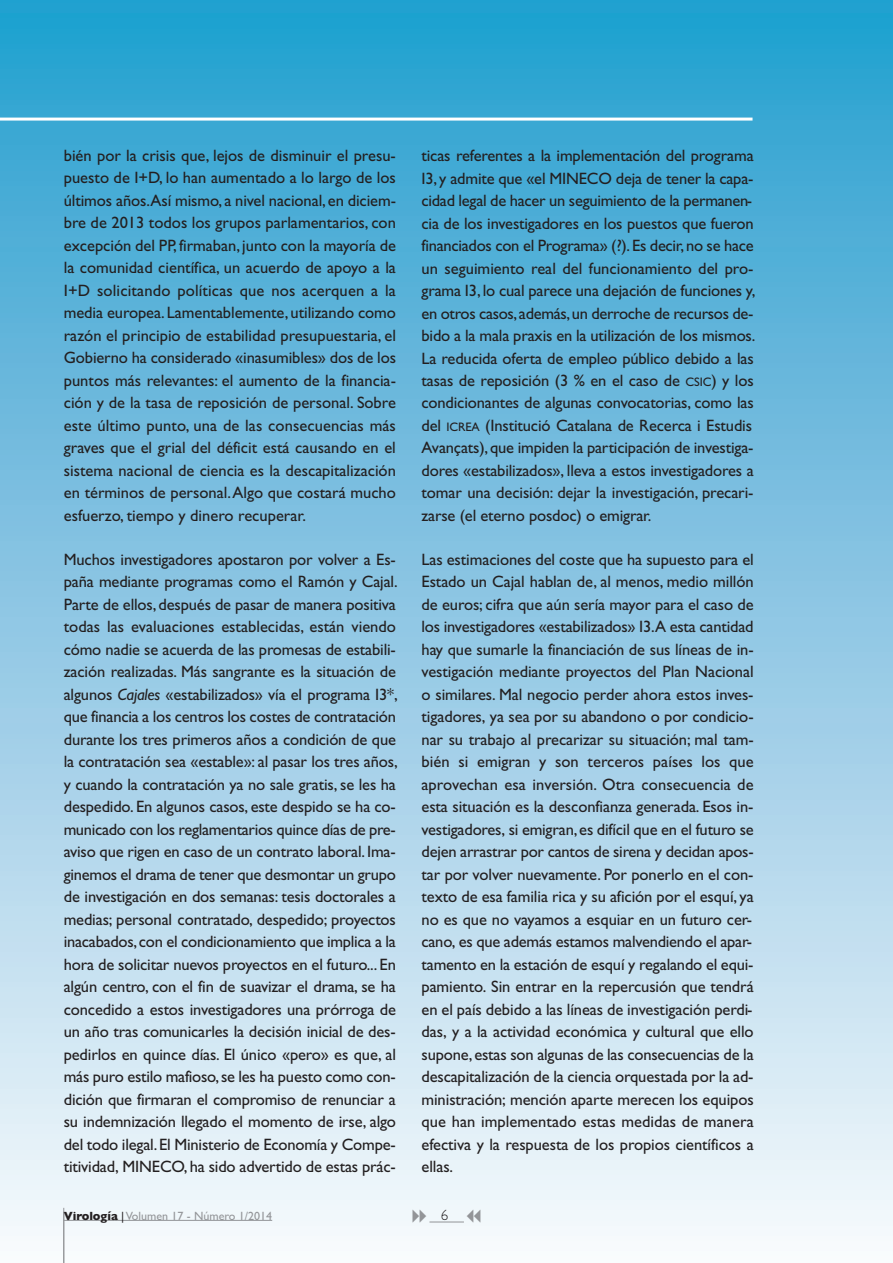
<style>
.page{position:relative;width:893px;height:1263px;background:#fff}
.page>*{position:absolute;margin:0;border:0;box-sizing:border-box;transform-origin:0 0}
.t1{font:16.5px/22.5px "Gill Sans";letter-spacing:-.01em;color:#231f20;text-align:justify}
.t2{font:300 15px "Gill Sans";color:#231f20}
.t3{font:12px "Gill Sans TT";color:#939598}
.s1{font-style:italic}
.s2{font-size:12.3px}
.s3{font-family:"Gill Sans Bold TT";color:#231f20}
.s4{color:#231f20}
</style>
<div class="page">
<div style="left:0;top:0;width:893px;height:1263px;background:linear-gradient(to bottom,#259dce,#faf7fc)"></div>
<hr style="left:0;top:118px;width:752px;height:3px;background:#fff">
<hr style="left:429px;top:1222px;width:35px;height:1px;background:#939598">
<hr style="left:64px;top:1208px;width:1px;height:55px;background:#939598">
<hr style="left:64px;top:1220px;width:208px;height:1px;background:#939598">
<svg style="left:413px;top:1209px;width:13px;height:13px"></svg>
<svg style="left:467px;top:1209px;width:14px;height:13px"></svg>
<p class="t1" style="left:64px;top:146px;width:334px">bién por la crisis que, lejos de disminuir el presu&shy;puesto de I+D, lo han aumentado a lo largo de los últimos años.Así mismo,a nivel nacional,en diciem&shy;bre de 2013 todos los grupos parlamentarios, con excepción del PP,firmaban,junto con la mayoría de la comunidad científica, un acuerdo de apoyo a la I+D solicitando políticas que nos acerquen a la media europea.Lamentablemente,utilizando como razón el principio de estabilidad presupuestaria, el Gobierno ha considerado «inasumibles» dos de los puntos más relevantes: el aumento de la financia&shy;ción y de la tasa de reposición de personal. Sobre este último punto, una de las consecuencias más graves que el grial del déficit está causando en el sistema nacional de ciencia es la descapitalización en términos de personal.Algo que costará mucho esfuerzo, tiempo y dinero recuperar.</p>
<p class="t1" style="left:64px;top:549px;width:335px">Muchos investigadores apostaron por volver a Es&shy;paña mediante programas como el Ramón y Cajal.<br>Parte de ellos, después de pasar de manera positiva todas las evaluaciones establecidas, están viendo cómo nadie se acuerda de las promesas de estabili&shy;zación realizadas. Más sangrante es la situación de algunos <span class="s1">Cajales</span> «estabilizados» vía el programa I3*, que financia a los centros los costes de contratación durante los tres primeros años a condición de que la contratación sea «estable»: al pasar los tres años, y cuando la contratación ya no sale gratis, se les ha despedido. En algunos casos, este despido se ha co&shy;municado con los reglamentarios quince días de pre&shy;aviso que rigen en caso de un contrato laboral.Ima&shy;ginemos el drama de tener que desmontar un grupo de investigación en dos semanas: tesis doctorales a medias; personal contratado, despedido; proyectos inacabados,con el condicionamiento que implica a la hora de solicitar nuevos proyectos en el futuro... En algún centro, con el fin de suavizar el drama, se ha concedido a estos investigadores una prórroga de un año tras comunicarles la decisión inicial de des&shy;pedirlos en quince días. El único «pero» es que, al más puro estilo mafioso,se les ha puesto como con&shy;dición que firmaran el compromiso de renunciar a su indemnización llegado el momento de irse, algo del todo ilegal.El Ministerio de Economía y Compe&shy;titividad, MINECO,ha sido advertido de estas prác-</p>
<p class="t1" style="left:421px;top:146px;width:335px;text-align:left">ticas referentes a la implementación del programa I3,y admite que «el MINECO deja de tener la capa&shy;cidad legal de hacer un seguimiento de la permanen&shy;cia de los investigadores en los puestos que fueron financiados con el Programa» (?).Es decir,no se hace un seguimiento real del funcionamiento del pro&shy;grama I3,lo cual parece una dejación de funciones y, en otros casos,además,un derroche de recursos de&shy;bido a la mala praxis en la utilización de los mismos.<br>La reducida oferta de empleo público debido a las tasas de reposición (3 % en el caso de <span class="s2">CSIC</span>) y los condicionantes de algunas convocatorias, como las del <span class="s2">ICREA</span> (Institució Catalana de Recerca i Estudis Avançats),que impiden la participación de investiga&shy;dores «estabilizados», lleva a estos investigadores a tomar una decisión: dejar la investigación, precari&shy;zarse (el eterno posdoc) o emigrar.</p>
<p class="t1" style="left:421px;top:549px;width:334px">Las estimaciones del coste que ha supuesto para el Estado un Cajal hablan de, al menos, medio millón de euros; cifra que aún sería mayor para el caso de los investigadores «estabilizados» I3.A esta cantidad hay que sumarle la financiación de sus líneas de in&shy;vestigación mediante proyectos del Plan Nacional o similares. Mal negocio perder ahora estos inves&shy;tigadores, ya sea por su abandono o por condicio&shy;nar su trabajo al precarizar su situación; mal tam&shy;bién si emigran y son terceros países los que aprovechan esa inversión. Otra consecuencia de esta situación es la desconfianza generada. Esos in&shy;vestigadores, si emigran,es difícil que en el futuro se dejen arrastrar por cantos de sirena y decidan apos&shy;tar por volver nuevamente. Por ponerlo en el con&shy;texto de esa familia rica y su afición por el esquí, ya no es que no vayamos a esquiar en un futuro cer&shy;cano, es que además estamos malvendiendo el apar&shy;tamento en la estación de esquí y regalando el equi&shy;pamiento. Sin entrar en la repercusión que tendrá en el país debido a las líneas de investigación perdi&shy;das, y a la actividad económica y cultural que ello supone,estas son algunas de las consecuencias de la descapitalización de la ciencia orquestada por la ad&shy;ministración; mención aparte merecen los equipos que han implementado estas medidas de manera efectiva y la respuesta de los propios científicos a ellas.</p>
<p class="t3" style="left:64px;top:1209px;width:210px"><span class="s3">Virología</span> <span class="s4">|</span>Volumen 17 - Número 1/2014</p>
<p class="t2" style="left:441px;top:1206px;width:9px">6</p>
</div>
